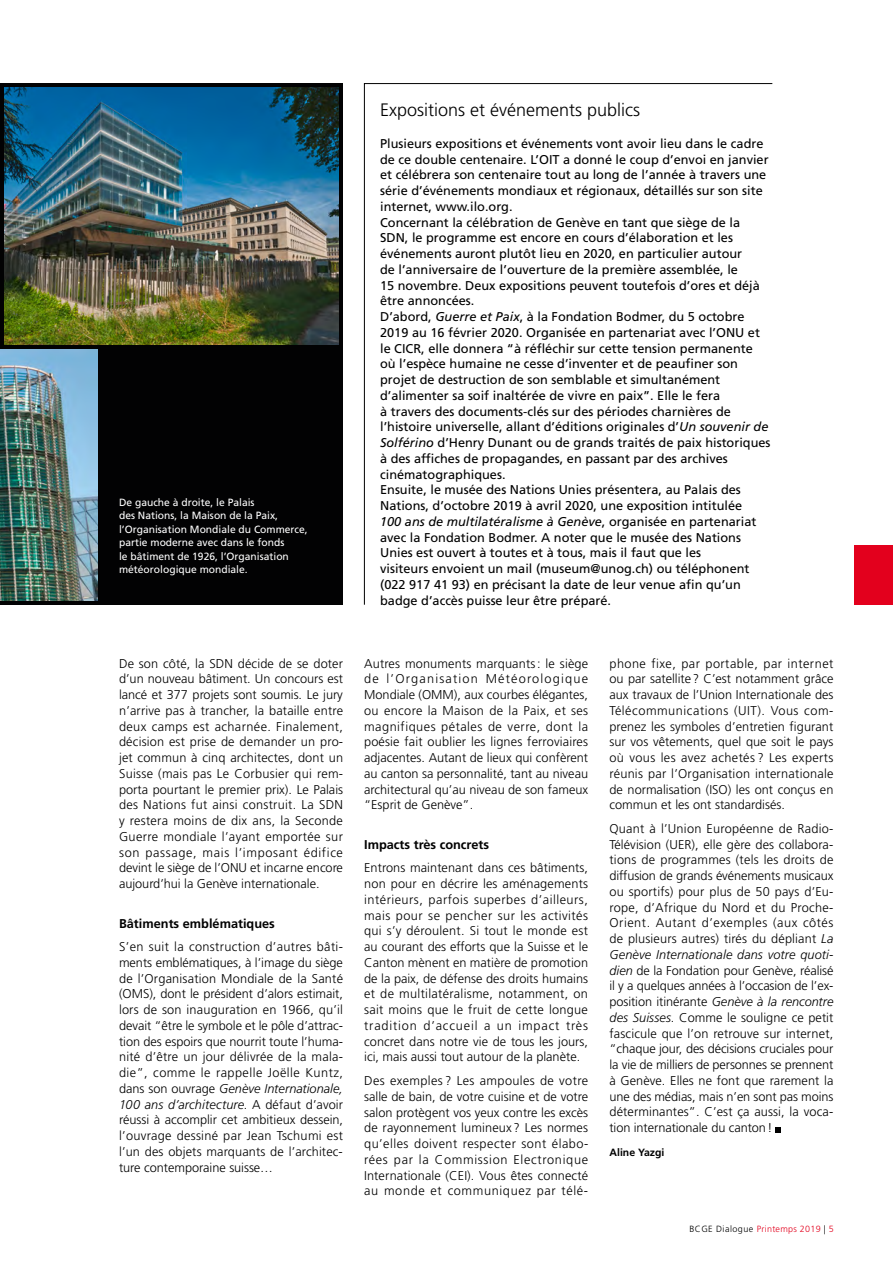
<style>
.page{position:relative;width:893px;height:1263px;background:#fff}
.page>*{position:absolute;margin:0;border:0;box-sizing:border-box;transform-origin:0 0}
.t1{font:300 18px "Frutiger LT Std";color:#000}
.t2{font:300 12.75px/15.8px "Frutiger LT Std";color:#000;text-align:justify}
.t3{font:12.75px/15.8px "Frutiger LT Std";color:#000}
.t4{font:700 12.75px "Frutiger LT Std";color:#000}
.t5{font:10.5px/13.5px "Frutiger LT Std";color:#fff}
.t6{font:700 10.5px "Frutiger LT Std";color:#000}
.t7{font:300 9px "Frutiger LT Std";letter-spacing:.03em;color:#e3001d}
.s1{font-style:italic}
.s2{color:#000}
</style>
<div class="page">
<div style="left:0;top:83px;width:343px;height:522px;background:#020203"></div>
<img style="left:4px;top:88px;width:335px;height:257px">
<img style="left:0;top:349px;width:98px;height:251px">
<div style="left:855px;top:545px;width:38px;height:60px;background:#e3001d"></div>
<svg style="left:776px;top:1127px;width:5px;height:5px"></svg>
<svg style="left:364px;top:83px;width:409px;height:522px"></svg>
<p class="t5" style="left:119px;top:495px;width:190px">De gauche à droite, le Palais<br>des Nations, la Maison de la Paix, l’Organisation Mondiale du Commerce, partie moderne avec dans le fonds<br>le bâtiment de 1926, l’Organisation météorologique mondiale.</p>
<p class="t2" style="left:119px;top:656px;width:226px">De son côté, la SDN décide de se doter d’un nouveau bâtiment. Un concours est lancé et 377 projets sont soumis. Le jury n’arrive pas à trancher, la bataille entre deux camps est acharnée. Finalement, décision est prise de demander un pro&shy;jet commun à cinq architectes, dont un Suisse (mais pas Le Corbusier qui rem&shy;porta pourtant le premier prix). Le Palais des Nations fut ainsi construit. La SDN y restera moins de dix ans, la Seconde Guerre mondiale l’ayant emportée sur son passage, mais l’imposant édifice devint le siège de l’ONU et incarne encore aujourd’hui la Genève internationale.</p>
<p class="t4" style="left:119px;top:916px;width:157px">Bâtiments emblématiques</p>
<p class="t2" style="left:119px;top:939px;width:226px">S’en suit la construction d’autres bâti&shy;ments emblématiques, à l’image du siège de l’Organisation Mondiale de la Santé (OMS), dont le président d’alors estimait, lors de son inauguration en 1966, qu’il devait “être le symbole et le pôle d’attrac&shy;tion des espoirs que nourrit toute l’huma&shy;nité d’être un jour délivrée de la mala&shy;die”, comme le rappelle Joëlle Kuntz, dans son ouvrage <span class="s1">Genève Internationale, 100 ans d’architecture</span>. A défaut d’avoir réussi à accomplir cet ambitieux dessein, l’ouvrage dessiné par Jean Tschumi est l’un des objets marquants de l’architec&shy;ture contemporaine suisse…</p>
<h1 class="t1" style="left:380px;top:100px;width:262px">Expositions et événements publics</h1>
<p class="t3" style="left:380px;top:136px;width:392px">Plusieurs expositions et événements vont avoir lieu dans le cadre de ce double centenaire. L’OIT a donné le coup d’envoi en janvier et célébrera son centenaire tout au long de l’année à travers une série d’événements mondiaux et régionaux, détaillés sur son site internet, www.ilo.org.<br>Concernant la célébration de Genève en tant que siège de la SDN, le programme est encore en cours d’élaboration et les événements auront plutôt lieu en 2020, en particulier autour<br>de l’anniversaire de l’ouverture de la première assemblée, le<br>15 novembre. Deux expositions peuvent toutefois d’ores et déjà être annoncées.<br>D’abord, <span class="s1">Guerre et Paix</span>, à la Fondation Bodmer, du 5 octobre 2019 au 16 février 2020. Organisée en partenariat avec l’ONU et le CICR, elle donnera “à réfléchir sur cette tension permanente où l’espèce humaine ne cesse d’inventer et de peaufiner son projet de destruction de son semblable et simultanément d’alimenter sa soif inaltérée de vivre en paix”. Elle le fera<br>à travers des documents-clés sur des périodes charnières de l’histoire universelle, allant d’éditions originales d’<span class="s1">Un souvenir de Solférino</span> d’Henry Dunant ou de grands traités de paix historiques à des affiches de propagandes, en passant par des archives cinématographiques.<br>Ensuite, le musée des Nations Unies présentera, au Palais des Nations, d’octobre 2019 à avril 2020, une exposition intitulée<br><span class="s1">100 ans de multilatéralisme à Genève</span>, organisée en partenariat avec la Fondation Bodmer. A noter que le musée des Nations Unies est ouvert à toutes et à tous, mais il faut que les<br>visiteurs envoient un mail (museum@unog.ch) ou téléphonent (022 917 41 93) en précisant la date de leur venue afin qu’un badge d’accès puisse leur être préparé.</p>
<p class="t2" style="left:364px;top:656px;width:226px">Autres monuments marquants: le siège de l’Organisation Météorologique Mondiale (OMM), aux courbes élégantes, ou encore la Maison de la Paix, et ses magnifiques pétales de verre, dont la poésie fait oublier les lignes ferroviaires adjacentes. Autant de lieux qui confèrent au canton sa personnalité, tant au niveau architectural qu’au niveau de son fameux “Esprit de Genève”.</p>
<p class="t4" style="left:364px;top:837px;width:126px">Impacts très concrets</p>
<p class="t2" style="left:364px;top:860px;width:225px">Entrons maintenant dans ces bâtiments, non pour en décrire les aménagements intérieurs, parfois superbes d’ailleurs, mais pour se pencher sur les activités qui s’y déroulent. Si tout le monde est au courant des efforts que la Suisse et le Canton mènent en matière de promotion de la paix, de défense des droits humains et de multilatéralisme, notamment, on sait moins que le fruit de cette longue tradition d’accueil a un impact très concret dans notre vie de tous les jours, ici, mais aussi tout autour de la planète.</p>
<p class="t2" style="left:364px;top:1073px;width:226px">Des exemples ? Les ampoules de votre salle de bain, de votre cuisine et de votre salon protègent vos yeux contre les excès de rayonnement lumineux ? Les normes qu’elles doivent respecter sont élabo&shy;rées par la Commission Electronique Internationale (CEI). Vous êtes connecté au monde et communiquez par télé-</p>
<p class="t2" style="left:609px;top:655px;width:226px">phone fixe, par portable, par internet ou par satellite ? C’est notamment grâce aux travaux de l’Union Internationale des Télécommunications (UIT). Vous com&shy;prenez les symboles d’entretien figurant sur vos vêtements, quel que soit le pays où vous les avez achetés ? Les experts réunis par l’Organisation internationale de normalisation (ISO) les ont conçus en commun et les ont standardisés.</p>
<p class="t2" style="left:609px;top:821px;width:226px">Quant à l’Union Européenne de Radio-Télévision (UER), elle gère des collabora&shy;tions de programmes (tels les droits de diffusion de grands événements musicaux ou sportifs) pour plus de 50 pays d’Eu&shy;rope, d’Afrique du Nord et du Proche-Orient. Autant d’exemples (aux côtés de plusieurs autres) tirés du dépliant <span class="s1">La Genève Internationale dans votre quoti&shy;dien</span> de la Fondation pour Genève, réalisé il y a quelques années à l’occasion de l’ex&shy;position itinérante <span class="s1">Genève à la rencontre des Suisses</span>. Comme le souligne ce petit fascicule que l’on retrouve sur internet, “chaque jour, des décisions cruciales pour la vie de milliers de personnes se prennent à Genève. Elles ne font que rarement la une des médias, mais n’en sont pas moins déterminantes”. C’est ça aussi, la voca&shy;tion internationale du canton!</p>
<p class="t6" style="left:609px;top:1146px;width:57px">Aline Yazgi</p>
<p class="t7" style="left:689px;top:1224px;width:146px"><span class="s2">BCGE Dialogue</span> Printemps 2019 <span class="s2">|</span> 5</p>
</div>
